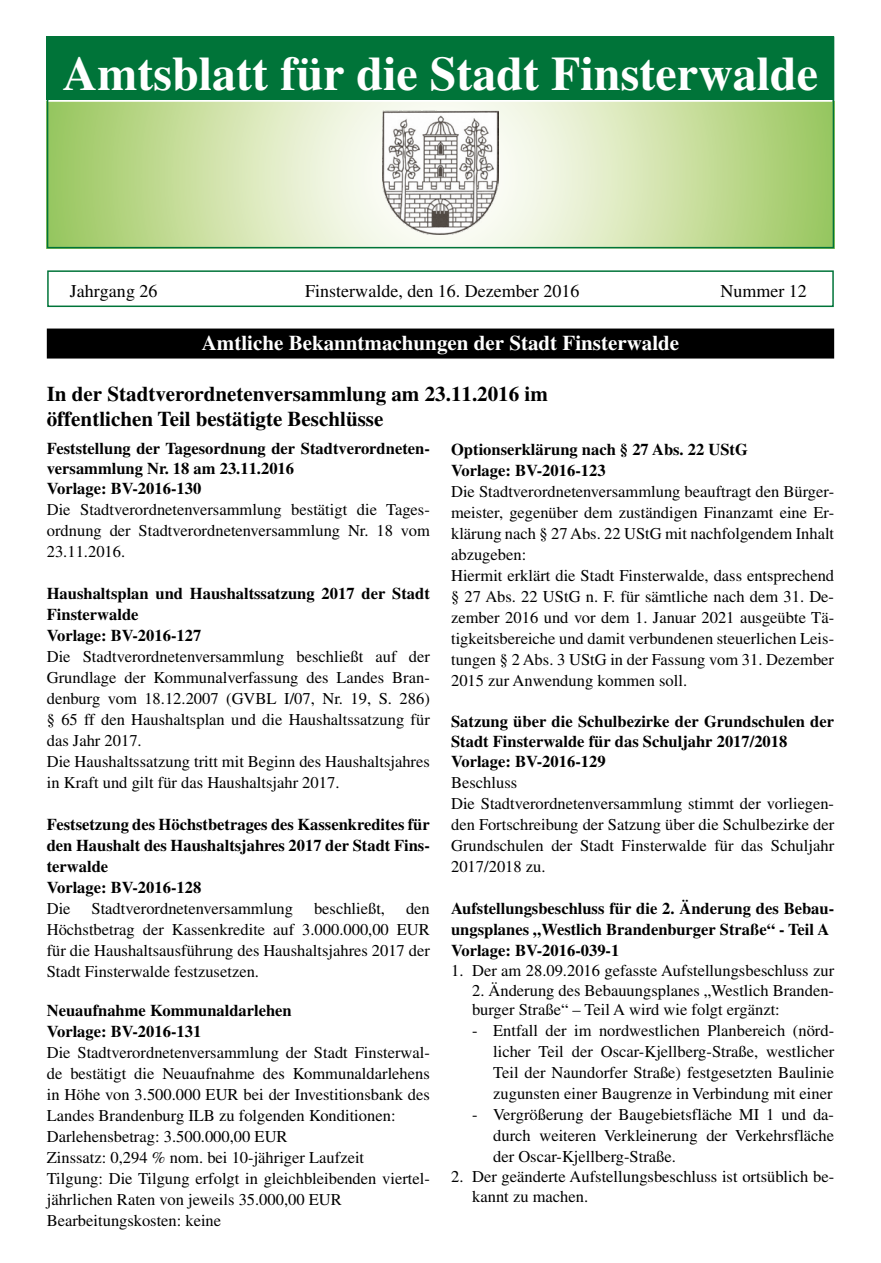
<style>
.page{position:relative;width:881px;height:1263px;background:#fff}
.page>*{position:absolute;margin:0;border:0;box-sizing:border-box;transform-origin:0 0}
.t1{font:700 48px "Times LT";color:#fff}
.t2{font:700 21px/25.2px "Times LT";color:#000}
.t3{font:700 21px "Times LT";color:#fff}
.t4{font:18px "Times LT";color:#000}
.t5{font:16.5px/21px "Times LT";color:#000}
.t6{font:700 16.5px/21px "Times LT";color:#000}
</style>
<div class="page">
<div style="left:47px;top:270px;width:786px;height:37px;border:2px solid #007439"></div>
<svg style="left:47px;top:102px;width:786px;height:147px;background:#cedfaf"></svg>
<div style="left:47px;top:36px;width:786px;height:64px;background:#007439"></div>
<div style="left:47px;top:37px;width:786px;height:211px;border:2px solid #007439"></div>
<div style="left:47px;top:328px;width:786px;height:30px;background:#8a8a8a"></div>
<div style="left:47px;top:329px;width:786px;height:30px;background:#000"></div>
<h1 class="t1" style="left:63px;top:45px;width:756px">Amtsblatt für die Stadt Finsterwalde</h1>
<p class="t4" style="left:70px;top:281px;width:89px">Jahrgang 26</p>
<p class="t4" style="left:305px;top:281px;width:275px">Finsterwalde, den 16. Dezember 2016</p>
<p class="t4" style="left:720px;top:281px;width:88px">Nummer 12</p>
<p class="t3" style="left:202px;top:330px;width:479px">Amtliche Bekanntmachungen der Stadt Finsterwalde</p>
<p class="t2" style="left:47px;top:380px;width:502px">In der Stadtverordnetenversammlung am 23.11.2016 im öffentlichen Teil bestätigte Beschlüsse</p>
<p class="t6" style="left:47px;top:438px;width:384px;line-height:19.8px">Feststellung der Tagesordnung der Stadtverordneten&shy;versammlung Nr. 18 am 23.11.2016<br>Vorlage: BV-2016-130</p>
<p class="t5" style="left:47px;top:498px;width:384px;text-align:justify">Die Stadtverordnetenversammlung bestätigt die Tages&shy;ordnung der Stadtverordnetenversammlung Nr. 18 vom 23.11.2016.</p>
<p class="t6" style="left:47px;top:582px;width:384px">Haushaltsplan und Haushaltssatzung 2017 der Stadt<br>Finsterwalde<br>Vorlage: BV-2016-127</p>
<p class="t5" style="left:47px;top:645px;width:384px">Die Stadtverordnetenversammlung beschließt auf der Grundlage der Kommunalverfassung des Landes Bran&shy;denburg vom 18.12.2007 (GVBL I/07, Nr. 19, S. 286) § 65 ff den Haushaltsplan und die Haushaltssatzung für das Jahr 2017.<br>Die Haushaltssatzung tritt mit Beginn des Haushaltsjahres in Kraft und gilt für das Haushaltsjahr 2017.</p>
<p class="t6" style="left:47px;top:813px;width:384px">Festsetzung des Höchstbetrages des Kassenkredites für den Haushalt des Haushaltsjahres 2017 der Stadt Fins&shy;terwalde<br>Vorlage: BV-2016-128</p>
<p class="t5" style="left:47px;top:897px;width:25px">Die</p>
<p class="t5" style="left:91px;top:897px;width:203px">Stadtverordnetenversammlung</p>
<p class="t5" style="left:314px;top:897px;width:73px">beschließt,</p>
<p class="t6" style="left:451px;top:439px;width:298px">Optionserklärung nach § 27 Abs. 22 UStG<br>Vorlage: BV-2016-123</p>
<p class="t5" style="left:451px;top:481px;width:384px">Die Stadtverordnetenversammlung beauftragt den Bürger&shy;meister, gegenüber dem zuständigen Finanzamt eine Er&shy;klärung nach § 27 Abs. 22 UStG mit nachfolgendem Inhalt abzugeben:<br>Hiermit erklärt die Stadt Finsterwalde, dass entsprechend § 27 Abs. 22 UStG n. F. für sämtliche nach dem 31. De&shy;zember 2016 und vor dem 1. Januar 2021 ausgeübte Tä&shy;tigkeitsbereiche und damit verbundenen steuerlichen Leis&shy;tungen § 2 Abs. 3 UStG in der Fassung vom 31. Dezember 2015 zur Anwendung kommen soll.</p>
<p class="t6" style="left:451px;top:711px;width:384px;line-height:19.8px">Satzung über die Schulbezirke der Grundschulen der<br>Stadt Finsterwalde für das Schuljahr 2017/2018<br>Vorlage: BV-2016-129</p>
<p class="t5" style="left:451px;top:772px;width:384px">Beschluss<br>Die Stadtverordnetenversammlung stimmt der vorliegen&shy;den Fortschreibung der Satzung über die Schulbezirke der Grundschulen der Stadt Finsterwalde für das Schuljahr 2017/2018 zu.</p>
<p class="t6" style="left:451px;top:897px;width:384px">Aufstellungsbeschluss für die 2. Änderung des Bebau&shy;ungsplanes „Westlich Brandenburger Straße“ - Teil A<br>Vorlage: BV-2016-039-1</p>
<p class="t5" style="left:451px;top:959px;width:384px">1. Der am 28.09.2016 gefasste Aufstellungsbeschluss zur</p>
<p class="t5" style="left:472px;top:980px;width:363px;line-height:19.8px">2. Änderung des Bebauungsplanes „Westlich Branden&shy;burger Straße“ – Teil A wird wie folgt ergänzt:</p>
<p class="t5" style="left:493px;top:1020px;width:342px;text-align:justify;text-indent:-21px">- Entfall der im nordwestlichen Planbereich (nörd&shy;licher Teil der Oscar-Kjellberg-Straße, westlicher Teil der Naundorfer Straße) festgesetzten Baulinie zugunsten einer Baugrenze in Verbindung mit einer</p>
<p class="t5" style="left:493px;top:1104px;width:342px;text-align:justify;text-indent:-21px">- Vergrößerung der Baugebietsfläche MI 1 und da&shy;durch weiteren Verkleinerung der Verkehrsfläche der Oscar-Kjellberg-Straße.</p>
<p class="t5" style="left:472px;top:1166px;width:363px;line-height:19.8px;text-indent:-21px">2. Der geänderte Aufstellungsbeschluss ist ortsüblich be&shy;kannt zu machen.</p>
<p class="t5" style="left:47px;top:897px;width:384px;text-align:justify;text-indent:359px">den Höchstbetrag der Kassenkredite auf 3.000.000,00 EUR für die Haushaltsausführung des Haushaltsjahres 2017 der Stadt Finsterwalde festzusetzen.</p>
<p class="t6" style="left:47px;top:999px;width:246px">Neuaufnahme Kommunaldarlehen<br>Vorlage: BV-2016-131</p>
<p class="t5" style="left:47px;top:1041px;width:384px">Die Stadtverordnetenversammlung der Stadt Finsterwal&shy;de bestätigt die Neuaufnahme des Kommunaldarlehens in Höhe von 3.500.000 EUR bei der Investitionsbank des Landes Brandenburg ILB zu folgenden Konditionen:<br>Darlehensbetrag: 3.500.000,00 EUR<br>Zinssatz: 0,294 % nom. bei 10-jähriger Laufzeit<br>Tilgung: Die Tilgung erfolgt in gleichbleibenden viertel&shy;jährlichen Raten von jeweils 35.000,00 EUR Bearbeitungskosten: keine</p>
</div>
